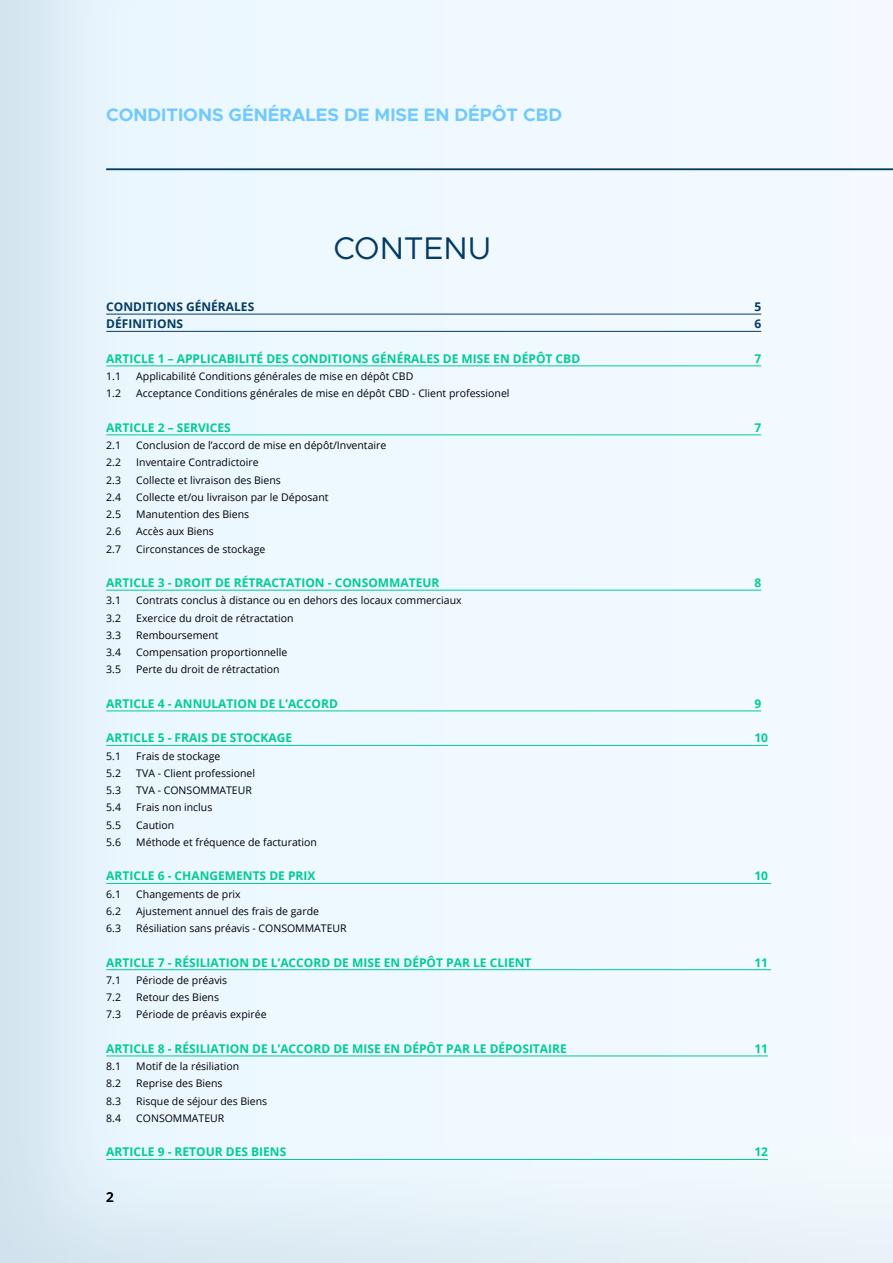
<style>
.page{position:relative;width:893px;height:1263px;background:#fff}
.page>*{position:absolute;margin:0;border:0;box-sizing:border-box;transform-origin:0 0}
.t1{font:31.5px "Metropolis";color:#053b61}
.t2{font:700 18.15px "Metropolis";color:#70c9ff}
.t3{font:600 13.5px "Open Sans";color:#000}
.t4{font:700 12px "Open Sans";color:#00cc94}
.t5{font:700 12px "Open Sans";color:#053b61}
.t6{font:10.5px "Open Sans";color:#000}
</style>
<div class="page">
<div style="left:0;top:0;width:893px;height:1263px;background:#053b61;opacity:.11"></div>
<hr style="left:106px;top:169px;width:787px;height:1px;background:#053b61">
<hr style="left:106px;top:314px;width:655px;height:1px;background:#053b61">
<hr style="left:106px;top:331px;width:655px;height:1px;background:#053b61">
<hr style="left:106px;top:365px;width:655px;height:1px;background:#00cc94">
<hr style="left:106px;top:434px;width:655px;height:1px;background:#00cc94">
<hr style="left:106px;top:590px;width:655px;height:1px;background:#00cc94">
<hr style="left:106px;top:710px;width:655px;height:1px;background:#00cc94">
<hr style="left:106px;top:745px;width:662px;height:1px;background:#00cc94">
<hr style="left:106px;top:883px;width:665px;height:1px;background:#00cc94">
<hr style="left:106px;top:969px;width:665px;height:1px;background:#00cc94">
<hr style="left:106px;top:1055px;width:662px;height:1px;background:#00cc94">
<hr style="left:106px;top:1159px;width:662px;height:1px;background:#00cc94">
<h2 class="t2" style="left:106px;top:103px;width:458px">CONDITIONS GÉNÉRALES DE MISE EN DÉPÔT CBD</h2>
<h1 class="t1" style="left:333px;top:229px;width:159px">CONTENU</h1>
<p class="t5" style="left:106px;top:298px;width:149px">CONDITIONS GÉNÉRALES</p>
<p class="t5" style="left:754px;top:298px;width:8px">5</p>
<p class="t5" style="left:106px;top:315px;width:78px">DÉFINITIONS</p>
<p class="t5" style="left:754px;top:315px;width:8px">6</p>
<p class="t4" style="left:106px;top:350px;width:475px">ARTICLE 1 – APPLICABILITÉ DES CONDITIONS GÉNÉRALES DE MISE EN DÉPÔT CBD</p>
<p class="t4" style="left:754px;top:350px;width:8px">7</p>
<p class="t6" style="left:106px;top:369px;width:16px">1.1</p>
<p class="t6" style="left:136px;top:369px;width:278px">Applicabilité Conditions générales de mise en dépôt CBD</p>
<p class="t6" style="left:106px;top:386px;width:16px">1.2</p>
<p class="t6" style="left:136px;top:386px;width:375px">Acceptance Conditions générales de mise en dépôt CBD - Client professionel</p>
<p class="t4" style="left:106px;top:419px;width:126px">ARTICLE 2 – SERVICES</p>
<p class="t4" style="left:754px;top:419px;width:8px">7</p>
<p class="t6" style="left:106px;top:438px;width:16px">2.1</p>
<p class="t6" style="left:136px;top:438px;width:252px">Conclusion de l’accord de mise en dépôt/Inventaire</p>
<p class="t6" style="left:106px;top:455px;width:16px">2.2</p>
<p class="t6" style="left:136px;top:455px;width:124px">Inventaire Contradictoire</p>
<p class="t6" style="left:106px;top:473px;width:16px">2.3</p>
<p class="t6" style="left:136px;top:473px;width:146px">Collecte et livraison des Biens</p>
<p class="t6" style="left:106px;top:490px;width:16px">2.4</p>
<p class="t6" style="left:136px;top:490px;width:194px">Collecte et/ou livraison par le Déposant</p>
<p class="t6" style="left:106px;top:507px;width:16px">2.5</p>
<p class="t6" style="left:136px;top:507px;width:115px">Manutention des Biens</p>
<p class="t6" style="left:106px;top:524px;width:16px">2.6</p>
<p class="t6" style="left:136px;top:524px;width:79px">Accès aux Biens</p>
<p class="t6" style="left:106px;top:542px;width:16px">2.7</p>
<p class="t6" style="left:136px;top:542px;width:131px">Circonstances de stockage</p>
<p class="t4" style="left:106px;top:574px;width:335px">ARTICLE 3 - DROIT DE RÉTRACTATION - CONSOMMATEUR</p>
<p class="t4" style="left:754px;top:574px;width:8px">8</p>
<p class="t6" style="left:106px;top:593px;width:16px">3.1</p>
<p class="t6" style="left:136px;top:593px;width:327px">Contrats conclus à distance ou en dehors des locaux commerciaux</p>
<p class="t6" style="left:106px;top:611px;width:16px">3.2</p>
<p class="t6" style="left:136px;top:611px;width:159px">Exercice du droit de rétractation</p>
<p class="t6" style="left:106px;top:628px;width:16px">3.3</p>
<p class="t6" style="left:136px;top:628px;width:84px">Remboursement</p>
<p class="t6" style="left:106px;top:645px;width:16px">3.4</p>
<p class="t6" style="left:136px;top:645px;width:153px">Compensation proportionnelle</p>
<p class="t6" style="left:106px;top:662px;width:16px">3.5</p>
<p class="t6" style="left:136px;top:662px;width:145px">Perte du droit de rétractation</p>
<p class="t4" style="left:106px;top:695px;width:233px">ARTICLE 4 - ANNULATION DE L’ACCORD</p>
<p class="t4" style="left:754px;top:695px;width:8px">9</p>
<p class="t4" style="left:106px;top:729px;width:187px">ARTICLE 5 - FRAIS DE STOCKAGE</p>
<p class="t4" style="left:754px;top:729px;width:15px">10</p>
<p class="t6" style="left:106px;top:749px;width:16px">5.1</p>
<p class="t6" style="left:136px;top:749px;width:86px">Frais de stockage</p>
<p class="t6" style="left:106px;top:766px;width:16px">5.2</p>
<p class="t6" style="left:136px;top:766px;width:120px">TVA - Client professionel</p>
<p class="t6" style="left:106px;top:783px;width:16px">5.3</p>
<p class="t6" style="left:136px;top:783px;width:117px">TVA - CONSOMMATEUR</p>
<p class="t6" style="left:106px;top:800px;width:16px">5.4</p>
<p class="t6" style="left:136px;top:800px;width:78px">Frais non inclus</p>
<p class="t6" style="left:106px;top:818px;width:16px">5.5</p>
<p class="t6" style="left:136px;top:818px;width:40px">Caution</p>
<p class="t6" style="left:106px;top:835px;width:16px">5.6</p>
<p class="t6" style="left:136px;top:835px;width:182px">Méthode et fréquence de facturation</p>
<p class="t4" style="left:106px;top:867px;width:211px">ARTICLE 6 - CHANGEMENTS DE PRIX</p>
<p class="t4" style="left:754px;top:867px;width:15px">10</p>
<p class="t6" style="left:106px;top:887px;width:16px">6.1</p>
<p class="t6" style="left:136px;top:887px;width:106px">Changements de prix</p>
<p class="t6" style="left:106px;top:904px;width:16px">6.2</p>
<p class="t6" style="left:136px;top:904px;width:184px">Ajustement annuel des frais de garde</p>
<p class="t6" style="left:106px;top:921px;width:16px">6.3</p>
<p class="t6" style="left:136px;top:921px;width:212px">Résiliation sans préavis - CONSOMMATEUR</p>
<p class="t4" style="left:106px;top:954px;width:427px">ARTICLE 7 - RÉSILIATION DE L’ACCORD DE MISE EN DÉPÔT PAR LE CLIENT</p>
<p class="t4" style="left:754px;top:954px;width:15px">11</p>
<p class="t6" style="left:106px;top:973px;width:16px">7.1</p>
<p class="t6" style="left:136px;top:973px;width:92px">Période de préavis</p>
<p class="t6" style="left:106px;top:990px;width:16px">7.2</p>
<p class="t6" style="left:136px;top:990px;width:84px">Retour des Biens</p>
<p class="t6" style="left:106px;top:1007px;width:16px">7.3</p>
<p class="t6" style="left:136px;top:1007px;width:132px">Période de préavis expirée</p>
<p class="t4" style="left:106px;top:1040px;width:462px">ARTICLE 8 - RÉSILIATION DE L’ACCORD DE MISE EN DÉPÔT PAR LE DÉPOSITAIRE</p>
<p class="t4" style="left:754px;top:1040px;width:15px">11</p>
<p class="t6" style="left:106px;top:1059px;width:16px">8.1</p>
<p class="t6" style="left:136px;top:1059px;width:104px">Motif de la résiliation</p>
<p class="t6" style="left:106px;top:1076px;width:16px">8.2</p>
<p class="t6" style="left:136px;top:1076px;width:88px">Reprise des Biens</p>
<p class="t6" style="left:106px;top:1094px;width:16px">8.3</p>
<p class="t6" style="left:136px;top:1094px;width:132px">Risque de séjour des Biens</p>
<p class="t6" style="left:106px;top:1111px;width:16px">8.4</p>
<p class="t6" style="left:136px;top:1111px;width:90px">CONSOMMATEUR</p>
<p class="t4" style="left:106px;top:1143px;width:182px">ARTICLE 9 - RETOUR DES BIENS</p>
<p class="t4" style="left:754px;top:1143px;width:15px">12</p>
<p class="t3" style="left:106px;top:1188px;width:9px">2</p>
</div>
